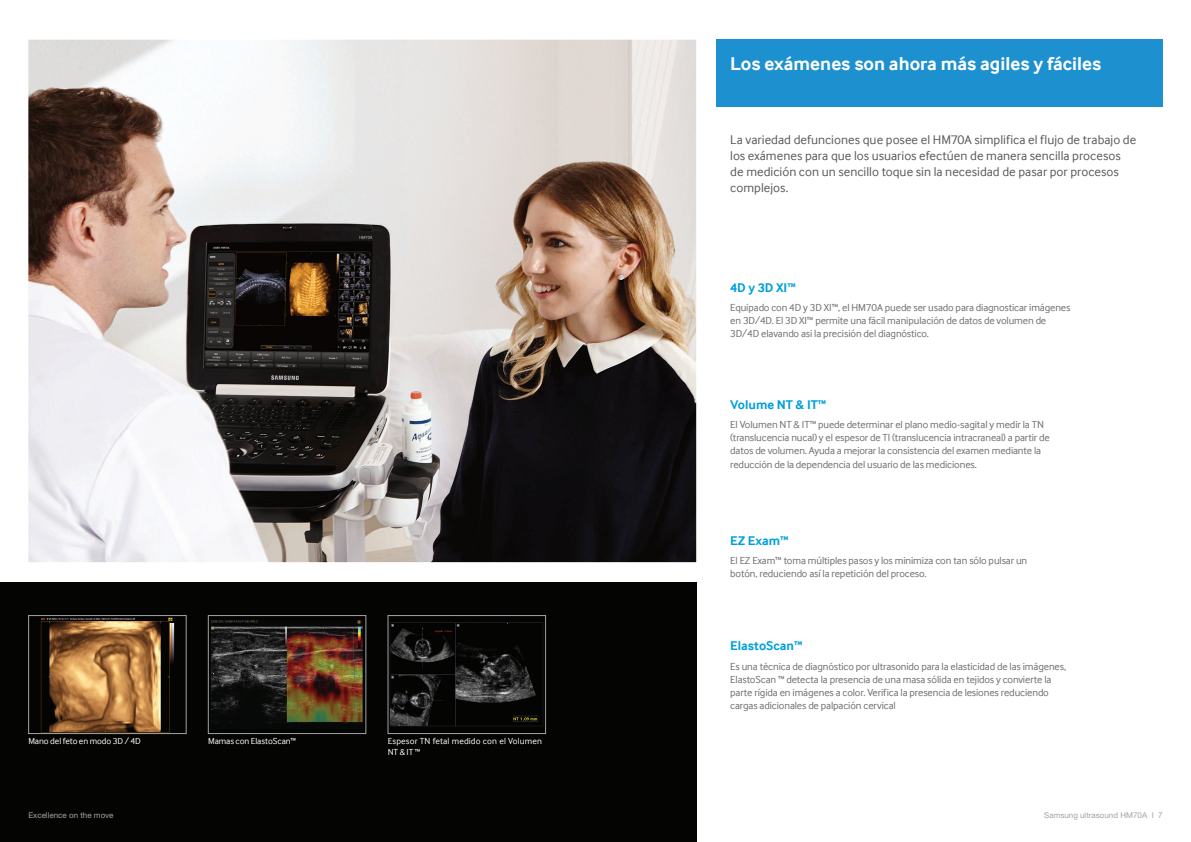
<style>
.page{position:relative;width:1191px;height:842px;background:#fff}
.page>*{position:absolute;margin:0;border:0;box-sizing:border-box;transform-origin:0 0}
.t1{font:700 19px "Samsung Inter Face";color:#fff}
.t2{font:13px/16px "Samsung Inter Face";color:#57585a}
.t3{font:700 13px "Samsung Inter Face";color:#009fda}
.t4{font:10.5px/13px "Samsung Inter Face";letter-spacing:-.01em;color:#6c6d70}
.t5{font:9px/10.6px "Samsung Inter Face";letter-spacing:-.005em;color:#fff}
.t6{font:8px "Helvetica Neue";color:#a1a3a6}
</style>
<div class="page">
<div style="left:0;top:582px;width:696px;height:260px;background:#040503"></div>
<img style="left:390px;top:622px;width:153px;height:105px">
<div style="left:388px;top:615px;width:158px;height:119px;border:1px solid #a1a3a6"></div>
<img style="left:211px;top:620px;width:152px;height:104px">
<div style="left:208px;top:615px;width:158px;height:119px;border:1px solid #a1a3a6"></div>
<img style="left:40px;top:617px;width:135px;height:115px">
<div style="left:28px;top:615px;width:158px;height:119px;border:1px solid #a1a3a6"></div>
<img style="left:28px;top:40px;width:668px;height:522px">
<div style="left:716px;top:40px;width:446px;height:67px;background:#1d90d0"></div>
<p class="t1" style="left:730px;top:52px;width:372px">Los exámenes son ahora más agiles y fáciles</p>
<p class="t2" style="left:730px;top:131px;width:408px">La variedad defunciones que posee el HM70A simplifica el flujo de trabajo de los exámenes para que los usuarios efectúen de manera sencilla procesos de medición con un sencillo toque sin la necesidad de pasar por procesos complejos.</p>
<p class="t3" style="left:730px;top:280px;width:67px">4D y 3D XI™</p>
<p class="t4" style="left:730px;top:301px;width:342px">Equipado con 4D y 3D XI™, el HM70A puede ser usado para diagnosticar imágenes en 3D/4D. El 3D XI™ permite una fácil manipulación de datos de volumen de<br>3D/4D elavando asi la precisión del diagnóstico.</p>
<p class="t3" style="left:730px;top:397px;width:98px">Volume NT &amp; IT™</p>
<p class="t4" style="left:730px;top:418px;width:321px">El Volumen NT &amp; IT™ puede determinar el plano medio-sagital y medir la TN (translucencia nucal) y el espesor de TI (translucencia intracraneal) a partir de datos de volumen. Ayuda a mejorar la consistencia del examen mediante la reducción de la dependencia del usuario de las mediciones.</p>
<p class="t3" style="left:730px;top:533px;width:60px">EZ Exam™</p>
<p class="t4" style="left:730px;top:554px;width:298px">El EZ Exam™ toma múltiples pasos y los minimiza con tan sólo pulsar un botón, reduciendo así la repetición del proceso.</p>
<p class="t5" style="left:28px;top:736px;width:114px">Mano del feto en modo 3D / 4D</p>
<p class="t5" style="left:208px;top:736px;width:89px">Mamas con ElastoScan™</p>
<p class="t5" style="left:388px;top:736px;width:156px">Espesor TN fetal medido con el Volumen<br>NT &amp; IT ™</p>
<p class="t3" style="left:730px;top:638px;width:74px">ElastoScan™</p>
<p class="t4" style="left:730px;top:659px;width:337px">Es una técnica de diagnóstico por ultrasonido para la elasticidad de las imágenes, ElastoScan ™ detecta la presencia de una masa sólida en tejidos y convierte la parte rígida en imágenes a color. Verifica la presencia de lesiones reduciendo cargas adicionales de palpación cervical</p>
<p class="t6" style="left:28px;top:811px;width:87px">Excellence on the move</p>
<p class="t6" style="left:1044px;top:811px;width:120px">Samsung ultrasound HM70A I 7</p>
</div>
